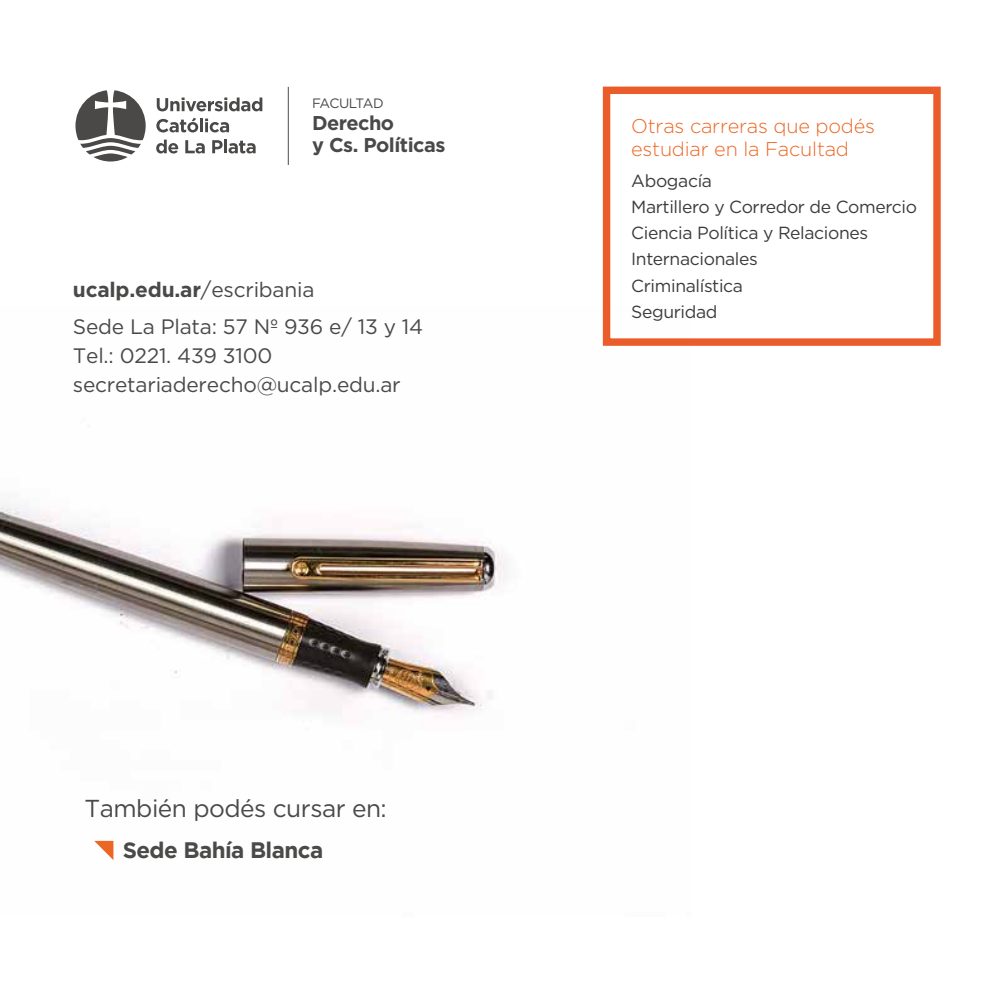
<style>
.page{position:relative;width:993px;height:993px;background:#fff}
.page>*{position:absolute;margin:0;border:0;box-sizing:border-box;transform-origin:0 0}
.t1{font:24.5px "Gotham";letter-spacing:-.02em;color:#4a4948}
.t2{font:700 22.4px "Gotham";letter-spacing:-.025em;color:#4a4a49}
.t3{font:20.82px/29.2px "Gotham";letter-spacing:-.01em;color:#4a4948}
.t4{font:700 20.82px "Gotham";letter-spacing:-.01em;color:#4a4948}
.t5{font:700 19.95px/21.7px "Gotham";letter-spacing:-.025em;color:#4a4948}
.t6{font:300 19.78px/23.1px "Gotham";letter-spacing:-.01em;color:#ec6725}
.t7{font:17.5px/26.2px "Gotham";letter-spacing:-.02em;color:#3c3c3b}
.t8{font:13.47px "Gotham";letter-spacing:-.065em;color:#4a4948}
.s1{font-weight:400}
</style>
<div class="page">
<img style="left:0;top:306px;width:611px;height:554px">
<svg style="left:157px;top:97px;width:105px;height:14px"></svg>
<svg style="left:156px;top:118px;width:42px;height:14px"></svg>
<hr style="left:200px;top:118px;width:3px;height:14px;background:#4a4948">
<svg style="left:205px;top:118px;width:24px;height:14px"></svg>
<svg style="left:156px;top:139px;width:22px;height:14px"></svg>
<svg style="left:185px;top:140px;width:20px;height:13px"></svg>
<svg style="left:212px;top:140px;width:10px;height:13px"></svg>
<hr style="left:224px;top:139px;width:3px;height:14px;background:#4a4948">
<svg style="left:228px;top:141px;width:27px;height:12px"></svg>
<svg style="left:93px;top:153px;width:35px;height:8px"></svg>
<svg style="left:75px;top:90px;width:71px;height:64px"></svg>
<div style="left:602px;top:87px;width:338px;height:259px;border:7px solid #ea5d2a"></div>
<svg style="left:94px;top:840px;width:19px;height:19px"></svg>
<p class="t8" style="left:312px;top:96px;width:73px">FACULTAD</p>
<p class="t5" style="left:312px;top:111px;width:135px">Derecho<br>y Cs. Políticas</p>
<p class="t4" style="left:73px;top:278px;width:243px">ucalp.edu.ar<span class="s1">/escribania</span></p>
<p class="t3" style="left:73px;top:311px;width:352px">Sede La Plata: 57 Nº 936 e/ 13 y 14<br>Tel.: 0221. 439 3100 secretariaderecho@ucalp.edu.ar</p>
<h1 class="t1" style="left:84px;top:794px;width:304px">También podés cursar en:</h1>
<p class="t2" style="left:123px;top:837px;width:202px">Sede Bahía Blanca</p>
<p class="t6" style="left:631px;top:114px;width:245px">Otras carreras que podés estudiar en la Facultad</p>
<p class="t7" style="left:631px;top:167px;width:287px">Abogacía<br>Martillero y Corredor de Comercio<br>Ciencia Política y Relaciones<br>Internacionales<br>Criminalística<br>Seguridad</p>
</div>
